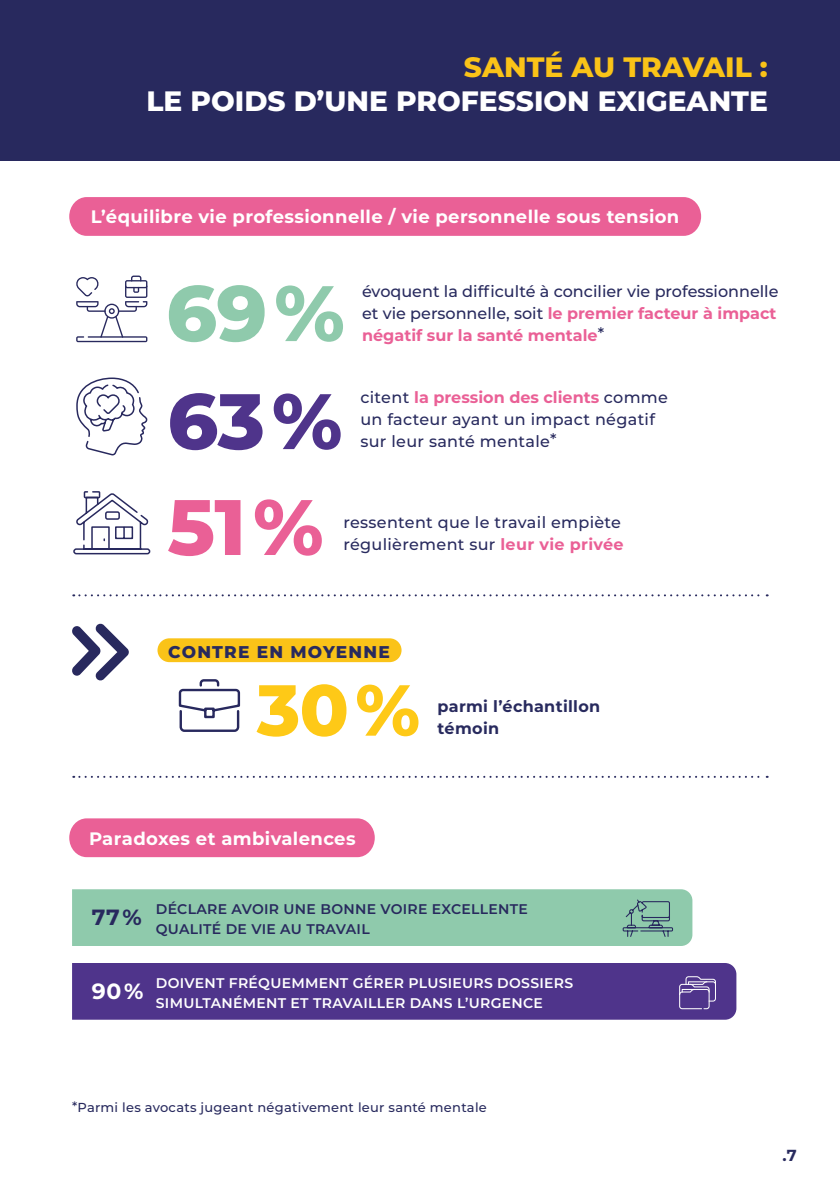
<style>
.page{position:relative;width:840px;height:1191px;background:#fff}
.page>*{position:absolute;margin:0;border:0;box-sizing:border-box;transform-origin:0 0}
.t1{font:800 78.4px "Montserrat";color:#4f348b}
.t2{font:800 78.4px "Montserrat";color:#ea6096}
.t3{font:800 78.4px "Montserrat";color:#8fcaac}
.t4{font:800 72px "Montserrat";color:#fec917}
.t5{font:800 28px "Montserrat";color:#fff}
.t6{font:800 28px "Montserrat";color:#fac318}
.t7{font:700 22px "Montserrat";color:#fff}
.t8{font:700 22px "Montserrat";color:#28295e}
.t9{font:700 18px "Montserrat";letter-spacing:.02em;color:#fff}
.t10{font:800 17px "Montserrat";letter-spacing:.07em;color:#282a5e}
.t11{font:500 16px/22px "Montserrat";letter-spacing:.02em;color:#282a5e}
.t12{font:500 16px/22px "Montserrat";color:#282a5e}
.t13{font:700 16px/22px "Montserrat";letter-spacing:.02em;color:#282a5e}
.t14{font:700 16px "Montserrat";color:#ea6096}
.t15{font:600 14px/20px "Montserrat";letter-spacing:.02em;color:#fff}
.t16{font:600 14px/20px "Montserrat";letter-spacing:.02em;color:#28295e}
.t17{font:500 13px "Montserrat";letter-spacing:.02em;color:#282a5e}
.s1{font-weight:700;color:#ea6096}
.s2{font-weight:500;color:#282a5e}
</style>
<div class="page">
<div style="left:0;top:0;width:839px;height:161px;background:#28295e"></div>
<div style="left:69px;top:818px;width:305px;height:39px;background:#ea6096;border-radius:18px"></div>
<div style="left:157px;top:638px;width:244px;height:24px;background:#fac318;border-radius:12px"></div>
<svg style="left:73px;top:594px;width:694px;height:2px"></svg>
<svg style="left:73px;top:776px;width:694px;height:2px"></svg>
<svg style="left:72px;top:623px;width:57px;height:58px"></svg>
<svg style="left:73px;top:491px;width:78px;height:64px"></svg>
<div style="left:69px;top:197px;width:631px;height:39px;background:#ea6096;border-radius:18px"></div>
<svg style="left:76px;top:275px;width:71px;height:67px"></svg>
<div style="left:72px;top:963px;width:664px;height:56px;background:#4f348b"></div>
<svg style="left:178px;top:679px;width:63px;height:53px"></svg>
<svg style="left:76px;top:377px;width:72px;height:79px"></svg>
<div style="left:72px;top:889px;width:620px;height:57px;background:#8fcaac"></div>
<h3 class="t6" style="left:463px;top:47px;width:305px">SANTÉ AU TRAVAIL :</h3>
<h3 class="t5" style="left:146px;top:81px;width:622px">LE POIDS D’UNE PROFESSION EXIGEANTE</h3>
<p class="t9" style="left:91px;top:203px;width:589px">L’équilibre vie professionnelle / vie personnelle sous tension</p>
<h1 class="t3" style="left:166px;top:256px;width:180px">69%</h1>
<p class="t12" style="left:362px;top:279px;width:418px">évoquent la difficulté à concilier vie professionnelle et vie personnelle, soit <span class="s1">le premier facteur à impact</span></p>
<p class="t14" style="left:362px;top:323px;width:243px">négatif sur la santé mentale<span class="s2">*</span></p>
<h1 class="t1" style="left:167px;top:364px;width:176px">63%</h1>
<p class="t11" style="left:360px;top:386px;width:309px">citent <span class="s1">la pression des clients</span> comme un facteur ayant un impact négatif sur leur santé mentale*</p>
<h1 class="t2" style="left:167px;top:469px;width:157px">51%</h1>
<p class="t11" style="left:343px;top:510px;width:281px">ressentent que le travail empiète régulièrement sur <span class="s1">leur vie privée</span></p>
<p class="t10" style="left:168px;top:639px;width:223px">CONTRE EN MOYENNE</p>
<h2 class="t4" style="left:257px;top:657px;width:165px">30%</h2>
<p class="t13" style="left:437px;top:694px;width:164px">parmi l’échantillon témoin</p>
<p class="t9" style="left:89px;top:825px;width:268px">Paradoxes et ambivalences</p>
<h3 class="t8" style="left:92px;top:901px;width:51px">77%</h3>
<p class="t16" style="left:156px;top:898px;width:373px">DÉCLARE AVOIR UNE BONNE VOIRE EXCELLENTE<br>QUALITÉ DE VIE AU TRAVAIL</p>
<h3 class="t7" style="left:92px;top:975px;width:53px">90%</h3>
<p class="t15" style="left:156px;top:972px;width:418px">DOIVENT FRÉQUEMMENT GÉRER PLUSIEURS DOSSIERS<br>SIMULTANÉMENT ET TRAVAILLER DANS L’URGENCE</p>
<p class="t17" style="left:72px;top:1098px;width:416px">*Parmi les avocats jugeant négativement leur santé mentale</p>
<p class="t13" style="left:782px;top:1143px;width:16px">.7</p>
</div>
